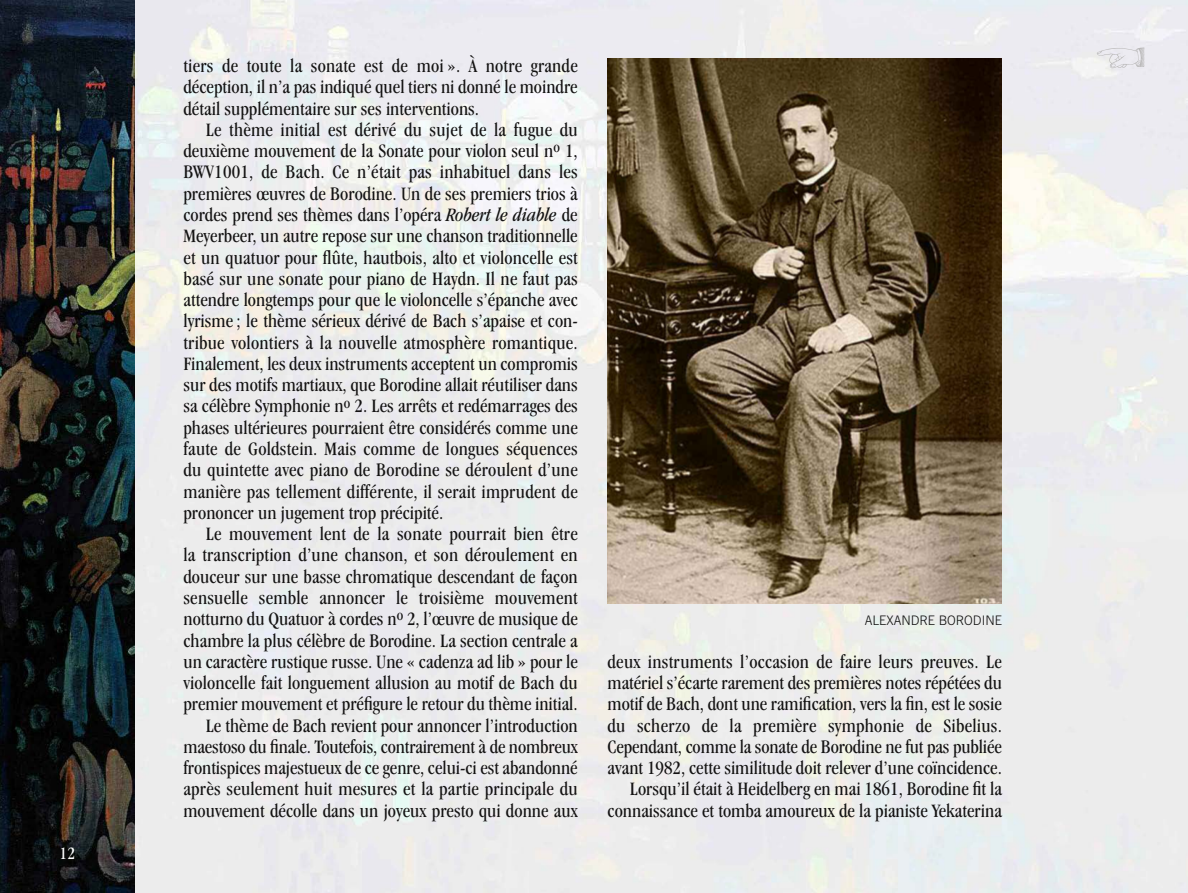
<style>
.page{position:relative;width:1188px;height:893px;background:#fff}
.page>*{position:absolute;margin:0;border:0;box-sizing:border-box;transform-origin:0 0}
.t1{font:condensed 19.65px/21.3px "Garamond IT Cby BT";color:#141313;text-align:justify}
.t2{font:condensed 18px "Garamond IT Cby BT";color:#fff}
.t3{font:300 13.2px "News Gothic BT";color:#141313}
.s1{font-style:italic}
</style>
<div class="page">
<img style="left:135px;top:0;width:1053px;height:893px">
<img style="left:608px;top:58px;width:394px;height:545px">
<img style="left:0;top:0;width:135px;height:893px">
<svg style="left:1097px;top:47px;width:47px;height:22px"></svg>
<p class="t2" style="left:60px;top:846px;width:17px">12</p>
<p class="t1" style="left:183px;top:57px;width:396px">tiers de toute la sonate est de moi ». À notre grande déception, il n’a pas indiqué quel tiers ni donné le moindre détail supplémentaire sur ses interventions.</p>
<p class="t1" style="left:183px;top:120px;width:396px;text-indent:22px">Le thème initial est dérivé du sujet de la fugue du deuxième mouvement de la Sonate pour violon seul n<sup>o</sup> 1, BWV1001, de Bach. Ce n’était pas inhabituel dans les premières œuvres de Borodine. Un de ses premiers trios à cordes prend ses thèmes dans l’opéra <span class="s1">Robert le diable</span> de Meyerbeer, un autre repose sur une chanson traditionnelle et un quatuor pour flûte, hautbois, alto et violoncelle est basé sur une sonate pour piano de Haydn. Il ne faut pas attendre longtemps pour que le violoncelle s’épanche avec lyrisme ; le thème sérieux dérivé de Bach s’apaise et con - tribue volontiers à la nouvelle atmosphère romantique.<br>Finalement, les deux instruments acceptent un compromis sur des motifs martiaux, que Borodine allait réutiliser dans sa célèbre Symphonie n<sup>o</sup> 2. Les arrêts et redémarrages des phases ultérieures pourraient être considérés comme une faute de Goldstein. Mais comme de longues séquences du quintette avec piano de Borodine se déroulent d’une manière pas tellement différente, il serait imprudent de prononcer un jugement trop précipité.</p>
<p class="t1" style="left:183px;top:524px;width:396px;text-align:right">Le mouvement lent de la sonate pourrait bien être<br>la transcription d’une chanson, et son déroulement en douceur sur une basse chromatique descendant de façon sensuelle semble annoncer le troisième mouvement notturno du Quatuor à cordes n<sup>o</sup> 2, l’œuvre de musique de chambre la plus célèbre de Borodine. La section centrale a un caractère rustique russe. Une « cadenza ad lib » pour le violoncelle fait longuement allusion au motif de Bach du premier mouvement et préfigure le retour du thème initial.<br>Le thème de Bach revient pour annoncer l’introduction maestoso du finale. Toutefois, contrairement à de nombreux frontispices majestueux de ce genre, celui-ci est abandonné après seulement huit mesures et la partie principale du mouvement décolle dans un joyeux presto qui donne aux</p>
<p class="t3" style="left:865px;top:615px;width:139px">ALEXANDRE BORODINE</p>
<p class="t1" style="left:608px;top:652px;width:396px;text-align:right">deux instruments l’occasion de faire leurs preuves. Le matériel s’écarte rarement des premières notes répétées du motif de Bach, dont une ramification, vers la fin, est le sosie du scherzo de la première symphonie de Sibelius.<br>Cependant, comme la sonate de Borodine ne fut pas publiée avant 1982, cette similitude doit relever d’une coïncidence.<br>Lorsqu’il était à Heidelberg en mai 1861, Borodine fit la connaissance et tomba amoureux de la pianiste Yekaterina</p>
</div>
